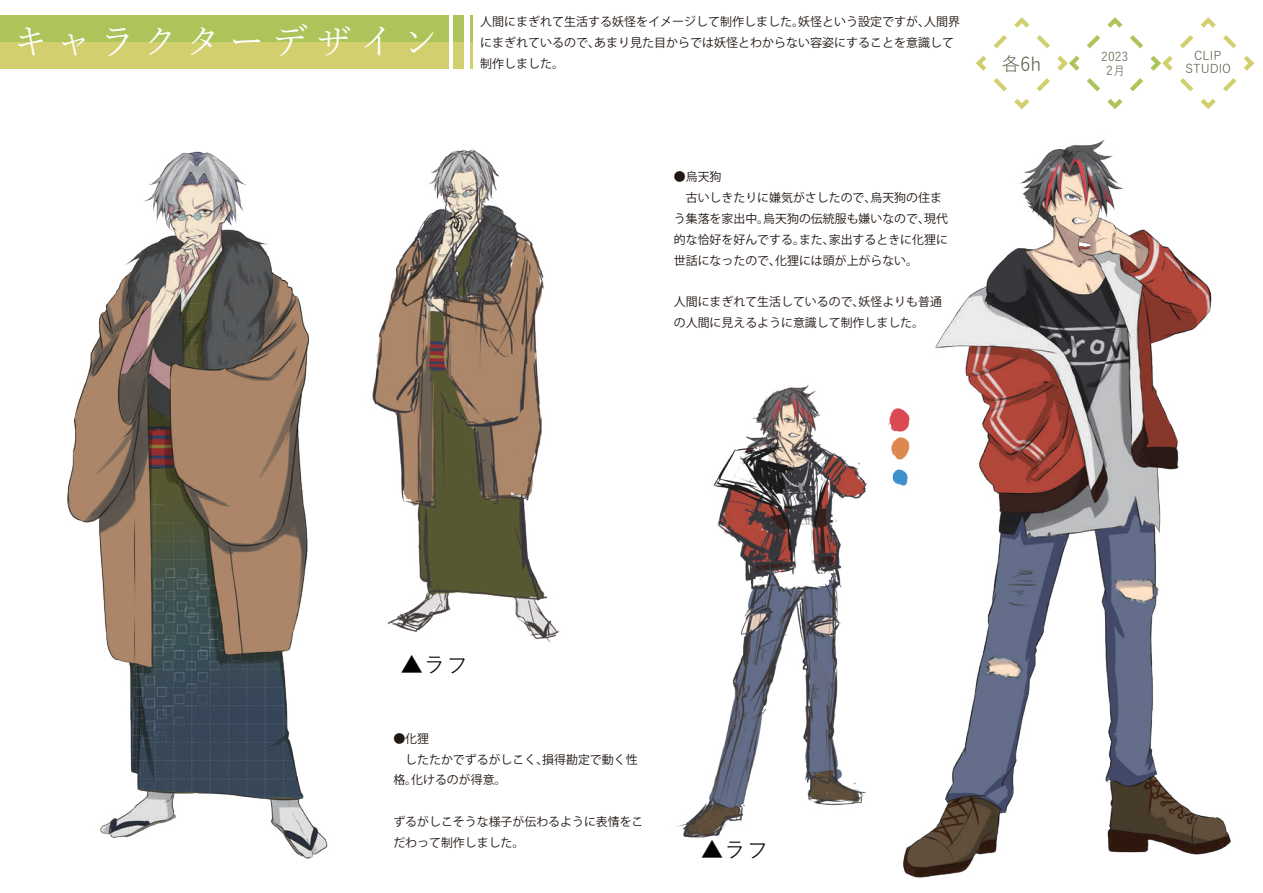
<style>
.page{position:relative;width:1263px;height:893px;background:#fff}
.page>*{position:absolute;margin:0;border:0;box-sizing:border-box;transform-origin:0 0}
.t1{font:36px "Yu Mincho";letter-spacing:.2em;color:#fff}
.t2{font:22.65px "Yu Gothic";color:#030303}
.t3{font:18.75px "Yu Gothic";color:#5e5e46}
.t4{font:12.15px/14px "Yu Gothic";color:#5e5e46;text-align:right}
.t5{font:12px/21px "Koz Go Pr 6 N";color:#211814}
.t6{font:11.85px/20.9px "Koz Go Pr 6 N";color:#211814}
</style>
<div class="page">
<img style="left:67px;top:151px;width:261px;height:708px">
<img style="left:299px;top:148px;width:260px;height:511px">
<img style="left:903px;top:139px;width:328px;height:739px">
<img style="left:676px;top:382px;width:274px;height:460px">
<div style="left:0;top:15px;width:449px;height:54px;background:#adc45a"></div>
<div style="left:0;top:42px;width:449px;height:27px;background:#d2cf6f"></div>
<div style="left:454px;top:15px;width:10px;height:54px;background:#adc45a"></div>
<div style="left:454px;top:42px;width:10px;height:27px;background:#d2cf6f"></div>
<hr style="left:470px;top:15px;width:3px;height:54px;background:#adc45a">
<hr style="left:470px;top:42px;width:3px;height:27px;background:#d2cf6f">
<svg style="left:976px;top:17px;width:279px;height:93px"></svg>
<h1 class="t1" style="left:12px;top:9px;width:427px">キャラクターデザイン</h1>
<p class="t5" style="left:480px;top:11px;width:482px">人間にまぎれて生活する妖怪をイメージして制作しました。妖怪という設定ですが、人間界にまぎれているので、あまり見た目からでは妖怪とわからない容姿にすることを意識して</p>
<p class="t5" style="left:480px;top:53px;width:85px">制作しました。</p>
<p class="t4" style="left:1185px;top:47px;width:50px">CLIP　<br>STUDIO</p>
<p class="t4" style="left:1101px;top:48px;width:29px">2023</p>
<h3 class="t3" style="left:1001px;top:47px;width:42px">各6h</h3>
<p class="t4" style="left:1106px;top:62px;width:20px">2月</p>
<p class="t6" style="left:674px;top:167px;width:275px">●烏天狗<br>　古いしきたりに嫌気がさしたので、烏天狗の住まう集落を家出中。烏天狗の伝統服も嫌いなので、現代的な恰好を好んでする。また、家出するときに化狸に世話になったので、化狸には頭が上がらない。</p>
<p class="t6" style="left:674px;top:292px;width:270px">人間にまぎれて生活しているので、妖怪よりも普通の人間に見えるように意識して制作しました。</p>
<h2 class="t2" style="left:400px;top:643px;width:70px">▲ラフ</h2>
<p class="t6" style="left:393px;top:728px;width:246px">●化狸<br>　したたかでずるがしこく、損得勘定で動く性格。化けるのが得意。</p>
<p class="t6" style="left:393px;top:812px;width:252px">ずるがしこそうな様子が伝わるように表情をこだわって制作しました。</p>
<h2 class="t2" style="left:701px;top:829px;width:70px">▲ラフ</h2>
</div>
